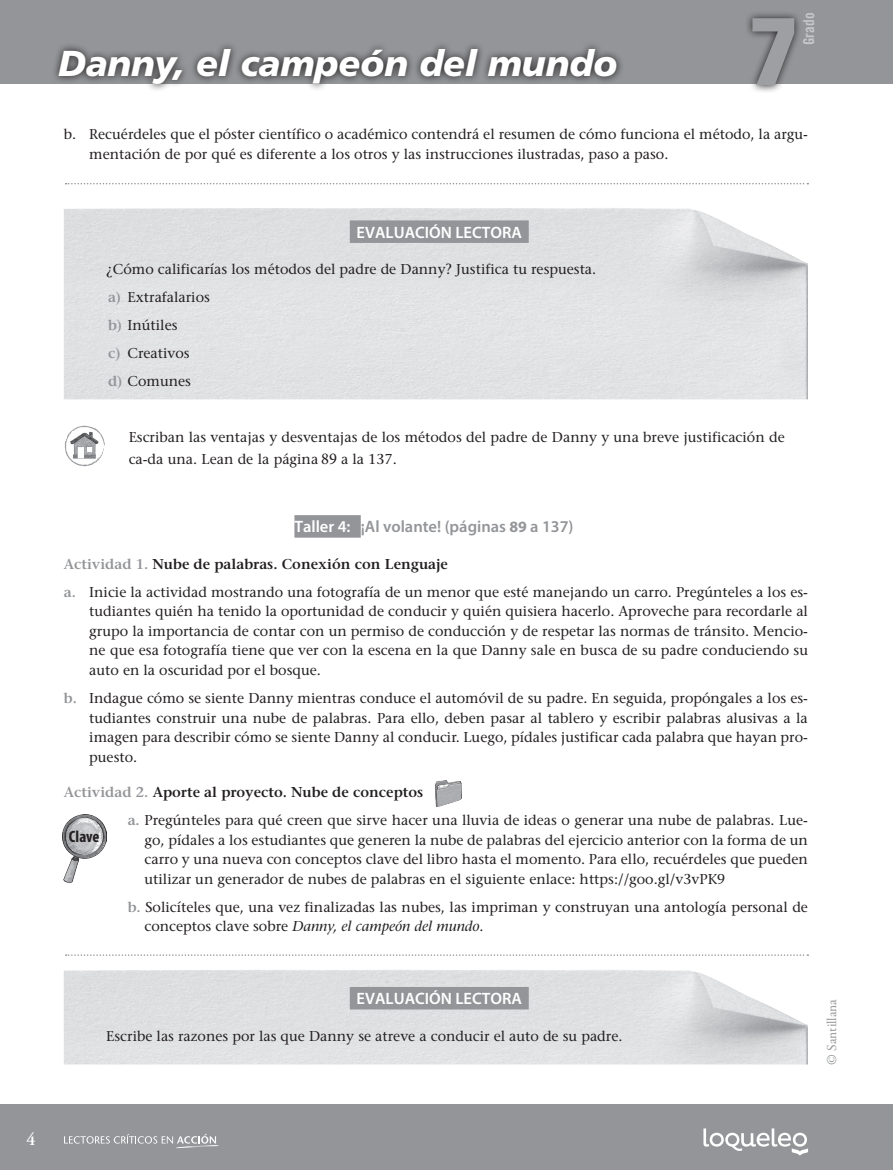
<style>
.page{position:relative;width:893px;height:1170px;background:#fff}
.page>*{position:absolute;margin:0;border:0;box-sizing:border-box;transform-origin:0 0}
.t1{font:900 condensed 96px "Frutiger";color:#9d9fa2}
.Tit_1{font:italic 900 36px "Frutiger LT Std";letter-spacing:-.005em;color:#fff}
.t2{font:600 18px "Adobe Garamond Pro";color:#fff}
.Subtitulos_color{font:600 16.5px "Myriad Pro";color:#fff}
.Grado{font:600 16.5px "Myriad Pro";color:#939598}
.tex_libro{font:700 condensed 16.5px "Myriad Pro";color:#231f20}
.t3{font:15px "Trade Gothic LT Std Bd Cn 20";color:#c7c8ca}
.Tex_Numero_indentado{font:500 14.25px/19.5px "Stone Serif Std";color:#231f20;text-align:justify}
.Evaluacion{font:500 14.25px "Stone Serif Std";color:#231f20}
.Texto_Fondo{font:500 14.25px/21.1px "Stone Serif Std";color:#231f20}
.t4{font:600 14.25px "Stone Serif Std";color:#231f20}
.Evaluacion_letras{font:500 14.25px "Stone Serif Std";color:#231f20}
.t5{font:13.5px "Adobe Garamond Pro";color:#939598}
.s1{font-weight:600;color:#939598}
.s2{font-family:"Minion Pro";font-weight:400;font-size:16.5px}
.s3{color:#fff}
.s4{font-weight:700;font-size:15.75px}
.s5{color:#939598}
.s6{font-style:italic}
</style>
<div class="page">
<div style="left:0;top:1104px;width:893px;height:65px;background:#939598"></div>
<div style="left:0;top:0;width:893px;height:83px;background:#939598"></div>
<svg style="left:745px;top:13px;width:57px;height:79px"></svg>
<svg style="left:64px;top:1133px;width:155px;height:15px"></svg>
<svg style="left:703px;top:1128px;width:105px;height:27px"></svg>
<img style="left:64px;top:970px;width:744px;height:94px">
<div style="left:64px;top:208px;width:744px;height:191px;background:#e1e2e4"></div>
<div style="left:350px;top:220px;width:179px;height:23px;background:#939598"></div>
<div style="left:294px;top:515px;width:67px;height:22px;background:#939598"></div>
<div style="left:350px;top:986px;width:179px;height:23px;background:#939598"></div>
<img style="left:436px;top:780px;width:26px;height:26px">
<svg style="left:66px;top:183px;width:742px;height:1px"></svg>
<img style="left:65px;top:425px;width:40px;height:41px">
<img style="left:63px;top:814px;width:44px;height:69px">
<svg style="left:51px;top:45px;width:573px;height:45px"></svg>
<svg style="left:66px;top:954px;width:742px;height:1px"></svg>
<p class="Tit_1" style="left:58px;top:42px;width:561px">Danny, el campeón del mundo</p>
<h1 class="t1" style="left:748px;top:-7px;width:51px">7</h1>
<p class="t3" style="left:800px;top:45px;width:34px;rotate:-90deg">Grado</p>
<p class="Tex_Numero_indentado" style="left:89px;top:124px;width:720px;text-indent:-26px">b. Recuérdeles que el póster científico o académico contendrá el resumen de cómo funciona el método, la argu&shy;mentación de por qué es diferente a los otros y las instrucciones ilustradas, paso a paso.</p>
<p class="Subtitulos_color" style="left:357px;top:221px;width:167px">EVALUACIÓN LECTORA</p>
<p class="Evaluacion" style="left:106px;top:261px;width:491px">¿Cómo calificarías los métodos del padre de Danny? Justifica tu respuesta.</p>
<p class="Evaluacion_letras" style="left:108px;top:289px;width:103px"><span class="s1">a)</span> Extrafalarios</p>
<p class="Evaluacion_letras" style="left:108px;top:317px;width:71px"><span class="s1">b)</span> Inútiles</p>
<p class="Evaluacion_letras" style="left:108px;top:345px;width:83px"><span class="s1">c)</span> Creativos</p>
<p class="Evaluacion_letras" style="left:108px;top:373px;width:84px"><span class="s1">d)</span> Comunes</p>
<p class="Texto_Fondo" style="left:129px;top:427px;width:658px">Escriban las ventajas y desventajas de los métodos del padre de Danny y una breve justificación de ca-da una. Lean de la página <span class="s2">89</span> a la 137.</p>
<p class="Grado" style="left:294px;top:516px;width:281px"><span class="s3">Taller 4:</span> ¡Al volante! (páginas <span class="s4">89</span> a 137)</p>
<p class="t4" style="left:64px;top:555px;width:386px"><span class="s5">Actividad 1.</span> Nube de palabras. Conexión con Lenguaje</p>
<p class="Tex_Numero_indentado" style="left:89px;top:582px;width:720px;text-indent:-26px"><span class="s1">a.</span> Inicie la actividad mostrando una fotografía de un menor que esté manejando un carro. Pregúnteles a los es&shy;tudiantes quién ha tenido la oportunidad de conducir y quién quisiera hacerlo. Aproveche para recordarle al grupo la importancia de contar con un permiso de conducción y de respetar las normas de tránsito. Mencio&shy;ne que esa fotografía tiene que ver con la escena en la que Danny sale en busca de su padre conduciendo su auto en la oscuridad por el bosque.</p>
<p class="Tex_Numero_indentado" style="left:89px;top:688px;width:720px;text-indent:-26px"><span class="s1">b.</span> Indague cómo se siente Danny mientras conduce el automóvil de su padre. En seguida, propóngales a los es&shy;tudiantes construir una nube de palabras. Para ello, deben pasar al tablero y escribir palabras alusivas a la imagen para describir cómo se siente Danny al conducir. Luego, pídales justificar cada palabra que hayan pro&shy;puesto.</p>
<p class="t4" style="left:64px;top:783px;width:361px"><span class="s5">Actividad 2.</span> Aporte al proyecto. Nube de conceptos</p>
<p class="Tex_Numero_indentado" style="left:145px;top:810px;width:665px;text-indent:-17px"><span class="s1">a.</span> Pregúnteles para qué creen que sirve hacer una lluvia de ideas o generar una nube de palabras. Lue&shy;go, pídales a los estudiantes que generen la nube de palabras del ejercicio anterior con la forma de un carro y una nueva con conceptos clave del libro hasta el momento. Para ello, recuérdeles que pueden utilizar un generador de nubes de palabras en el siguiente enlace: https://goo.gl/v3vPK9</p>
<p class="Tex_Numero_indentado" style="left:145px;top:896px;width:665px;text-indent:-17px"><span class="s1">b.</span> Solicíteles que, una vez finalizadas las nubes, las impriman y construyan una antología personal de conceptos clave sobre <span class="s6">Danny, el campeón del mundo</span>.</p>
<p class="tex_libro" style="left:69px;top:826px;width:32px">Clave</p>
<p class="Subtitulos_color" style="left:357px;top:988px;width:167px">EVALUACIÓN LECTORA</p>
<p class="Evaluacion" style="left:106px;top:1027px;width:518px">Escribe las razones por las que Danny se atreve a conducir el auto de su padre.</p>
<p class="t5" style="left:824px;top:1064px;width:67px;rotate:-90deg">© Santillana</p>
<p class="t2" style="left:26px;top:1128px;width:11px">4</p>
</div>
